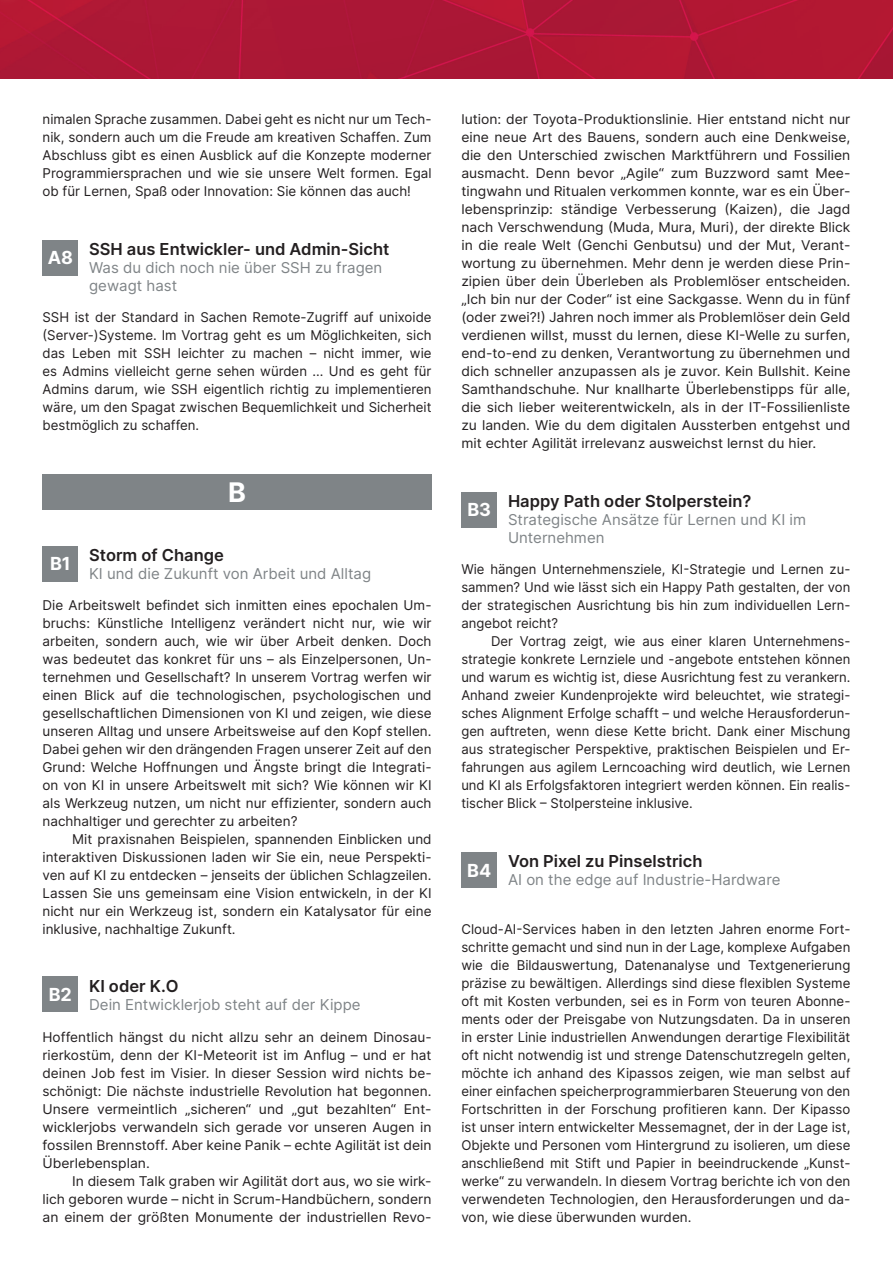
<style>
.page{position:relative;width:893px;height:1263px;background:#fff}
.page>*{position:absolute;margin:0;border:0;box-sizing:border-box;transform-origin:0 0}
.t1{font:27px "Inter";color:#fff}
.t2{font:18px "Inter";color:#fff}
.t3{font:600 16.5px "Inter";color:#231f20}
.t4{font:15px/18px "Inter";color:#7f8487}
.t5{font:13.5px/18px "Inter";color:#231f20;text-align:justify}
</style>
<div class="page">
<div style="left:43px;top:977px;width:35px;height:35px;background:#7f8487"></div>
<div style="left:43px;top:546px;width:35px;height:36px;background:#7f8487"></div>
<div style="left:43px;top:240px;width:35px;height:36px;background:#7f8487"></div>
<div style="left:461px;top:492px;width:36px;height:36px;background:#7f8487"></div>
<div style="left:461px;top:852px;width:36px;height:36px;background:#7f8487"></div>
<div style="left:43px;top:474px;width:389px;height:36px;background:#7f8487"></div>
<img style="left:0;top:0;width:893px;height:79px">
<p class="t5" style="left:43px;top:110px;width:391px">nimalen Sprache zusammen. Dabei geht es nicht nur um Tech&shy;nik, sondern auch um die Freude am kreativen Schaffen. Zum Abschluss gibt es einen Ausblick auf die Konzepte moderner Programmiersprachen und wie sie unsere Welt formen. Egal ob für Lernen, Spaß oder Innovation: Sie können das auch!</p>
<h2 class="t2" style="left:48px;top:245px;width:27px">A8</h2>
<p class="t3" style="left:89px;top:237px;width:302px">SSH aus Entwickler- und Admin-Sicht</p>
<p class="t4" style="left:89px;top:258px;width:295px">Was du dich noch nie über SSH zu fragen gewagt hast</p>
<p class="t5" style="left:43px;top:308px;width:391px">SSH ist der Standard in Sachen Remote-Zugriff auf unixoide (Server-)Systeme. Im Vortrag geht es um Möglichkeiten, sich das Leben mit SSH leichter zu machen – nicht immer, wie es Admins vielleicht gerne sehen würden ... Und es geht für Admins darum, wie SSH eigentlich richtig zu implementieren wäre, um den Spagat zwischen Bequemlichkeit und Sicherheit bestmöglich zu schaffen.</p>
<h2 class="t2" style="left:50px;top:551px;width:22px">B1</h2>
<h1 class="t1" style="left:228px;top:472px;width:19px">B</h1>
<p class="t3" style="left:89px;top:543px;width:136px">Storm of Change</p>
<p class="t4" style="left:89px;top:564px;width:283px">KI und die Zukunft von Arbeit und Alltag</p>
<p class="t5" style="left:43px;top:596px;width:391px">Die Arbeitswelt befindet sich inmitten eines epochalen Um&shy;bruchs: Künstliche Intelligenz verändert nicht nur, wie wir arbeiten, sondern auch, wie wir über Arbeit denken. Doch was bedeutet das konkret für uns – als Einzelpersonen, Un&shy;ternehmen und Gesellschaft? In unserem Vortrag werfen wir einen Blick auf die technologischen, psychologischen und gesellschaftlichen Dimensionen von KI und zeigen, wie diese unseren Alltag und unsere Arbeitsweise auf den Kopf stellen.<br>Dabei gehen wir den drängenden Fragen unserer Zeit auf den Grund: Welche Hoffnungen und Ängste bringt die Integrati&shy;on von KI in unsere Arbeitswelt mit sich? Wie können wir KI als Werkzeug nutzen, um nicht nur effizienter, sondern auch nachhaltiger und gerechter zu arbeiten?</p>
<p class="t5" style="left:43px;top:830px;width:391px;text-indent:30px">Mit praxisnahen Beispielen, spannenden Einblicken und interaktiven Diskussionen laden wir Sie ein, neue Perspekti&shy;ven auf KI zu entdecken – jenseits der üblichen Schlagzeilen.<br>Lassen Sie uns gemeinsam eine Vision entwickeln, in der KI nicht nur ein Werkzeug ist, sondern ein Katalysator für eine inklusive, nachhaltige Zukunft.</p>
<h2 class="t2" style="left:49px;top:981px;width:25px">B2</h2>
<p class="t3" style="left:89px;top:973px;width:91px">KI oder K.O</p>
<p class="t4" style="left:89px;top:995px;width:273px">Dein Entwicklerjob steht auf der Kippe</p>
<p class="t5" style="left:43px;top:1028px;width:391px">Hoffentlich hängst du nicht allzu sehr an deinem Dinosau&shy;rierkostüm, denn der KI-Meteorit ist im Anflug – und er hat deinen Job fest im Visier. In dieser Session wird nichts be&shy;schönigt: Die nächste industrielle Revolution hat begonnen.<br>Unsere vermeintlich „sicheren“ und „gut bezahlten“ Ent&shy;wicklerjobs verwandeln sich gerade vor unseren Augen in fossilen Brennstoff. Aber keine Panik – echte Agilität ist dein Überlebensplan.</p>
<p class="t5" style="left:43px;top:1172px;width:391px;text-indent:30px">In diesem Talk graben wir Agilität dort aus, wo sie wirk&shy;lich geboren wurde – nicht in Scrum-Handbüchern, sondern an einem der größten Monumente der industriellen Revo-</p>
<p class="t5" style="left:461px;top:110px;width:391px">lution: der Toyota-Produktionslinie. Hier entstand nicht nur eine neue Art des Bauens, sondern auch eine Denkweise, die den Unterschied zwischen Marktführern und Fossilien ausmacht. Denn bevor „Agile“ zum Buzzword samt Mee&shy;tingwahn und Ritualen verkommen konnte, war es ein Über&shy;lebensprinzip: ständige Verbesserung (Kaizen), die Jagd nach Verschwendung (Muda, Mura, Muri), der direkte Blick in die reale Welt (Genchi Genbutsu) und der Mut, Verant&shy;wortung zu übernehmen. Mehr denn je werden diese Prin&shy;zipien über dein Überleben als Problemlöser entscheiden. „Ich bin nur der Coder“ ist eine Sackgasse. Wenn du in fünf (oder zwei?!) Jahren noch immer als Problemlöser dein Geld verdienen willst, musst du lernen, diese KI-Welle zu surfen, end-to-end zu denken, Verantwortung zu übernehmen und dich schneller anzupassen als je zuvor. Kein Bullshit. Keine Samthandschuhe. Nur knallharte Überlebenstipps für alle, die sich lieber weiterentwickeln, als in der IT-Fossilienliste zu landen. Wie du dem digitalen Aussterben entgehst und mit echter Agilität irrelevanz ausweichst lernst du hier.</p>
<h2 class="t2" style="left:467px;top:497px;width:25px">B3</h2>
<p class="t3" style="left:508px;top:489px;width:245px">Happy Path oder Stolperstein?</p>
<p class="t4" style="left:508px;top:510px;width:300px">Strategische Ansätze für Lernen und KI im<br>Unternehmen</p>
<p class="t5" style="left:461px;top:560px;width:391px">Wie hängen Unternehmensziele, KI-Strategie und Lernen zu&shy;sammen? Und wie lässt sich ein Happy Path gestalten, der von der strategischen Ausrichtung bis hin zum individuellen Lern&shy;angebot reicht?</p>
<p class="t5" style="left:461px;top:632px;width:391px;text-indent:30px">Der Vortrag zeigt, wie aus einer klaren Unternehmens&shy;strategie konkrete Lernziele und -angebote entstehen können und warum es wichtig ist, diese Ausrichtung fest zu verankern.<br>Anhand zweier Kundenprojekte wird beleuchtet, wie strategi&shy;sches Alignment Erfolge schafft – und welche Herausforderun&shy;gen auftreten, wenn diese Kette bricht. Dank einer Mischung aus strategischer Perspektive, praktischen Beispielen und Er&shy;fahrungen aus agilem Lerncoaching wird deutlich, wie Lernen und KI als Erfolgsfaktoren integriert werden können. Ein realis&shy;tischer Blick – Stolpersteine inklusive.</p>
<h2 class="t2" style="left:467px;top:857px;width:26px">B4</h2>
<p class="t3" style="left:508px;top:849px;width:196px">Von Pixel zu Pinselstrich</p>
<p class="t4" style="left:508px;top:870px;width:274px">AI on the edge auf Industrie-Hardware</p>
<p class="t5" style="left:461px;top:920px;width:391px">Cloud-AI-Services haben in den letzten Jahren enorme Fort&shy;schritte gemacht und sind nun in der Lage, komplexe Aufgaben wie die Bildauswertung, Datenanalyse und Textgenerierung präzise zu bewältigen. Allerdings sind diese flexiblen Systeme oft mit Kosten verbunden, sei es in Form von teuren Abonne&shy;ments oder der Preisgabe von Nutzungsdaten. Da in unseren in erster Linie industriellen Anwendungen derartige Flexibilität oft nicht notwendig ist und strenge Datenschutzregeln gelten, möchte ich anhand des Kipassos zeigen, wie man selbst auf einer einfachen speicherprogrammierbaren Steuerung von den Fortschritten in der Forschung profitieren kann. Der Kipasso ist unser intern entwickelter Messemagnet, der in der Lage ist, Objekte und Personen vom Hintergrund zu isolieren, um diese anschließend mit Stift und Papier in beeindruckende „Kunst&shy;werke“ zu verwandeln. In diesem Vortrag berichte ich von den verwendeten Technologien, den Herausforderungen und da&shy;von, wie diese überwunden wurden.</p>
</div>
